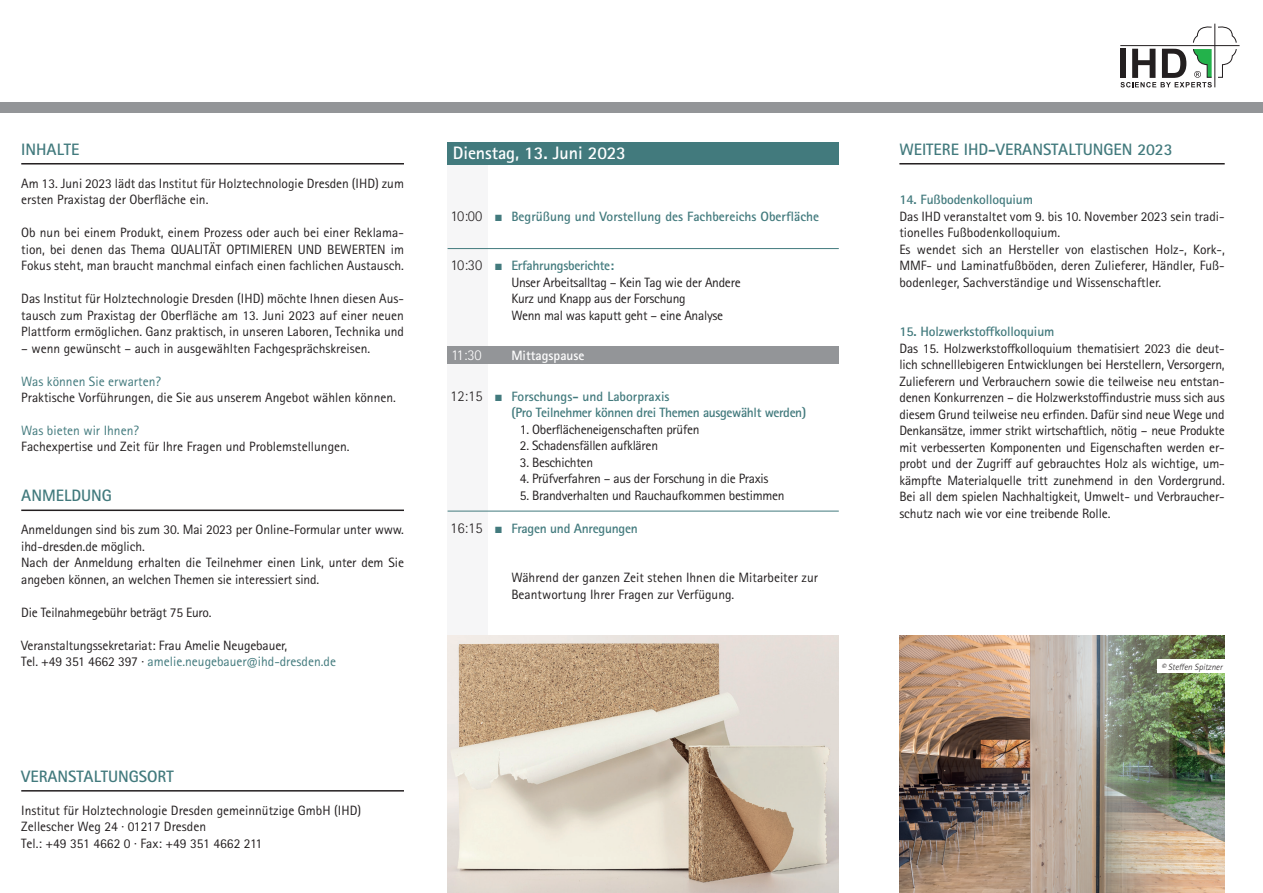
<style>
.page{position:relative;width:1263px;height:893px;background:#fff}
.page>*{position:absolute;margin:0;border:0;box-sizing:border-box;transform-origin:0 0}
.t1{font:700 18px "Rotis Sans Serif Std";letter-spacing:-.005em;color:#fff}
.t2{font:700 16.5px "Rotis Sans Serif Std";color:#427a7d}
.t3{font:300 15px "Rotis Sans Serif Std";color:#231f20}
.t4{font:300 15px "Rotis Sans Serif Std";color:#fff}
.t5{font:13.5px/16.5px "Rotis Sans Serif Std";color:#231f20}
.t6{font:13.5px/16.5px "Rotis Sans Serif Std";letter-spacing:-.02em;color:#231f20}
.t7{font:700 13.5px "Rotis Sans Serif Std";letter-spacing:-.01em;color:#427a7d}
.t8{font:700 13.5px/16.5px "Rotis Sans Serif Std";letter-spacing:-.03em;color:#427a7d}
.t9{font:13.5px "Rotis Sans Serif Std";color:#427a7d}
.t10{font:700 13.5px "Rotis Sans Serif Std";color:#fff}
.t11{font:italic 300 9px "Rotis Sans Serif Std";color:#231f20}
.s1{color:#427a7d}
.s2{font-family:"Arial";font-weight:400}
.s3{font-family:"Arial";color:#427a7d}
.s4{font-weight:700;color:#427a7d}
</style>
<div class="page">
<div style="left:0;top:102px;width:1263px;height:10px;background:#939598"></div>
<hr style="left:21px;top:163px;width:383px;height:2px;background:#231f20">
<hr style="left:21px;top:510px;width:383px;height:1px;background:#231f20">
<hr style="left:21px;top:790px;width:383px;height:2px;background:#231f20">
<hr style="left:899px;top:163px;width:326px;height:2px;background:#231f20">
<img style="left:448px;top:635px;width:390px;height:258px">
<hr style="left:1214px;top:24px;width:1px;height:63px;background:#231f20">
<hr style="left:1120px;top:45px;width:119px;height:1px;background:#231f20">
<svg style="left:1120px;top:25px;width:117px;height:62px"></svg>
<div style="left:448px;top:164px;width:40px;height:471px;background:#f6f6f7"></div>
<div style="left:448px;top:142px;width:391px;height:23px;background:#427a7d"></div>
<div style="left:448px;top:347px;width:391px;height:17px;background:#939598"></div>
<hr style="left:448px;top:248px;width:391px;height:1px;background:#427a7d">
<hr style="left:448px;top:511px;width:391px;height:1px;background:#427a7d">
<img style="left:899px;top:635px;width:326px;height:258px">
<div style="left:1157px;top:659px;width:70px;height:14px;background:#fff"></div>
<p class="t2" style="left:21px;top:138px;width:60px">INHALTE</p>
<p class="t5" style="left:21px;top:175px;width:384px">Am 13. Juni 2023 lädt das Institut für Holztechnologie Dresden (IHD) zum ersten Praxistag der Oberfläche ein.</p>
<p class="t5" style="left:21px;top:224px;width:384px;text-align:justify">Ob nun bei einem Produkt, einem Prozess oder auch bei einer Reklama&shy;tion, bei denen das Thema QUALITÄT OPTIMIEREN UND BEWERTEN im Fokus steht, man braucht manchmal einfach einen fachlichen Austausch.</p>
<p class="t5" style="left:21px;top:290px;width:384px;text-align:justify">Das Institut für Holztechnologie Dresden (IHD) möchte Ihnen diesen Aus&shy;tausch zum Praxistag der Oberfläche am 13. Juni 2023 auf einer neuen Plattform ermöglichen. Ganz praktisch, in unseren Laboren, Technika und</p>
<p class="t5" style="left:21px;top:340px;width:350px">– wenn gewünscht – auch in ausgewählten Fachgesprächskreisen.</p>
<p class="t9" style="left:21px;top:373px;width:141px">Was können Sie erwarten?</p>
<p class="t5" style="left:21px;top:389px;width:376px">Praktische Vorführungen, die Sie aus unserem Angebot wählen können.</p>
<p class="t9" style="left:21px;top:422px;width:119px">Was bieten wir Ihnen?</p>
<p class="t5" style="left:21px;top:439px;width:330px">Fachexpertise und Zeit für Ihre Fragen und Problemstellungen.</p>
<p class="t2" style="left:21px;top:485px;width:92px">ANMELDUNG</p>
<p class="t5" style="left:21px;top:521px;width:384px">Anmeldungen sind bis zum 30. Mai 2023 per Online-Formular unter www. ihd-dresden.de möglich.<br>Nach der Anmeldung erhalten die Teilnehmer einen Link, unter dem Sie angeben können, an welchen Themen sie interessiert sind.</p>
<p class="t6" style="left:21px;top:604px;width:192px">Die Teilnahmegebühr beträgt 75 Euro.</p>
<p class="t5" style="left:21px;top:637px;width:316px">Veranstaltungssekretariat: Frau Amelie Neugebauer,<br>Tel. +49 351 4662 397 · <span class="s1">amelie.neugebauer@ihd-dresden.de</span></p>
<p class="t2" style="left:21px;top:765px;width:154px">VERANSTALTUNGSORT</p>
<p class="t5" style="left:21px;top:802px;width:341px">Institut für Holztechnologie Dresden gemeinnützige GmbH (IHD)<br>Zellescher Weg 24 · 01217 Dresden<br>Tel.: +49 351 4662 0 · Fax: +49 351 4662 211</p>
<h1 class="t1" style="left:453px;top:141px;width:174px">Dienstag, 13. Juni 2023</h1>
<p class="t3" style="left:450px;top:207px;width:33px">10:00</p>
<p class="t3" style="left:450px;top:256px;width:33px">10:30</p>
<p class="t4" style="left:451px;top:346px;width:32px">11:30</p>
<p class="t3" style="left:450px;top:387px;width:34px">12:15</p>
<p class="t3" style="left:450px;top:519px;width:34px">16:15</p>
<p class="t7" style="left:494px;top:207px;width:326px"><span class="s2">■</span> Begrüßung und Vorstellung des Fachbereichs Oberfläche</p>
<p class="t6" style="left:511px;top:257px;width:231px;text-indent:-17px"><span class="s3">■</span> <span class="s4">Erfahrungsberichte:<br></span>Unser Arbeitsalltag – Kein Tag wie der Andere Kurz und Knapp aus der Forschung<br>Wenn mal was kaputt geht – eine Analyse</p>
<p class="t10" style="left:511px;top:347px;width:75px">Mittagspause</p>
<p class="t8" style="left:511px;top:388px;width:297px;text-indent:-17px"><span class="s2">■</span> Forschungs- und Laborpraxis<br>(Pro Teilnehmer können drei Themen ausgewählt werden)</p>
<p class="t6" style="left:520px;top:421px;width:181px">1. Oberflächeneigenschaften prüfen</p>
<p class="t6" style="left:520px;top:437px;width:140px">2. Schadensfällen aufklären</p>
<p class="t6" style="left:520px;top:454px;width:75px">3. Beschichten</p>
<p class="t6" style="left:520px;top:470px;width:250px">4. Prüfverfahren – aus der Forschung in die Praxis</p>
<p class="t6" style="left:520px;top:487px;width:266px">5. Brandverhalten und Rauchaufkommen bestimmen</p>
<p class="t7" style="left:494px;top:519px;width:145px"><span class="s2">■</span> Fragen und Anregungen</p>
<p class="t5" style="left:511px;top:569px;width:308px">Während der ganzen Zeit stehen Ihnen die Mitarbeiter zur<br>Beantwortung Ihrer Fragen zur Verfügung.</p>
<p class="t2" style="left:899px;top:138px;width:275px">WEITERE IHD-VERANSTALTUNGEN 2023</p>
<p class="t7" style="left:899px;top:191px;width:135px">14. Fußbodenkolloquium</p>
<p class="t5" style="left:899px;top:208px;width:327px">Das IHD veranstaltet vom 9. bis 10. November 2023 sein tradi&shy;tionelles Fußbodenkolloquium.<br>Es wendet sich an Hersteller von elastischen Holz-, Kork-, MMF- und Laminatfußböden, deren Zulieferer, Händler, Fuß&shy;bodenleger, Sachverständige und Wissenschaftler.</p>
<p class="t7" style="left:899px;top:323px;width:157px">15. Holzwerkstoffkolloquium</p>
<p class="t5" style="left:899px;top:340px;width:327px;text-align:justify">Das 15. Holzwerkstoffkolloquium thematisiert 2023 die deut&shy;lich schnelllebigeren Entwicklungen bei Herstellern, Versorgern, Zulieferern und Verbrauchern sowie die teilweise neu entstan&shy;denen Konkurrenzen – die Holzwerkstoffindustrie muss sich aus diesem Grund teilweise neu erfinden. Dafür sind neue Wege und Denkansätze, immer strikt wirtschaftlich, nötig – neue Produkte mit verbesserten Komponenten und Eigenschaften werden er&shy;probt und der Zugriff auf gebrauchtes Holz als wichtige, um&shy;kämpfte Materialquelle tritt zunehmend in den Vordergrund.<br>Bei all dem spielen Nachhaltigkeit, Umwelt- und Verbraucher&shy;schutz nach wie vor eine treibende Rolle.</p>
<p class="t11" style="left:1161px;top:661px;width:65px">© Steffen Spitzner</p>
</div>
